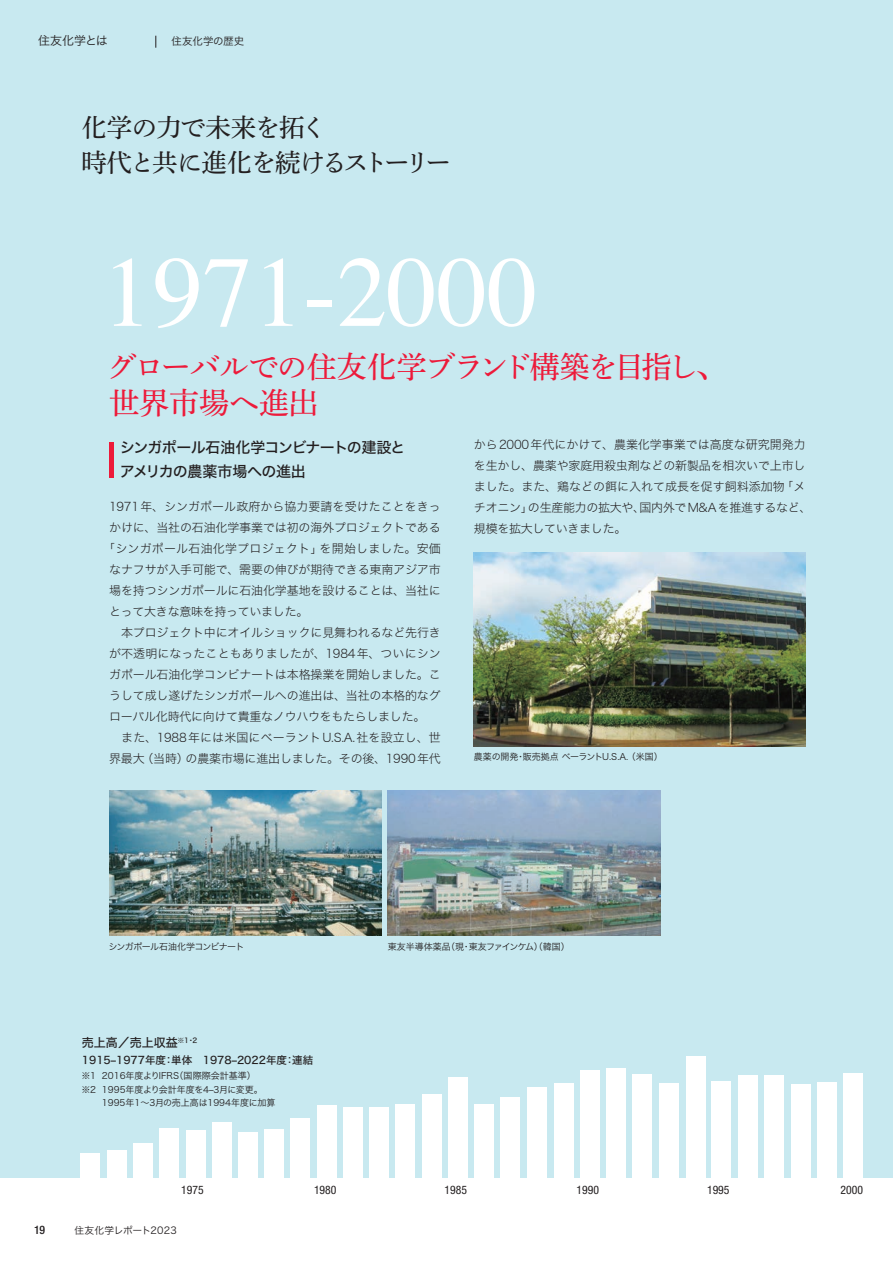
<style>
.page{position:relative;width:893px;height:1263px;background:#fff}
.page>*{position:absolute;margin:0;border:0;box-sizing:border-box;transform-origin:0 0}
.t1{font:100.65px "Times";color:#fff}
.t2{font:30px/36px "Shuei Min Pr 6 N M";letter-spacing:-.035em;color:#ed1a3a}
.t3{font:25.5px/34.5px "Shuei Min Pr 6 N M";letter-spacing:-.055em;color:#231f20}
.t4{font:15px/24px "Hira Kaku Std N W5";letter-spacing:-.045em;color:#231f20}
.t5{font:12px/21px "Hira Kaku Std N W2";letter-spacing:-.015em;color:#231f20}
.t6{font:12px "Hira Kaku Std N W2";letter-spacing:.005em;color:#231f20}
.t7{font:12px "Hira Kaku Std N W2";letter-spacing:.01em;color:#231f20}
.t8{font:12px "Hira Kaku Std N W2";letter-spacing:.015em;color:#231f20}
.t9{font:12px "Hira Kaku Std N W5";color:#231f20}
.t10{font:12px "Hira Kaku Std N W3";color:#231f20}
.t11{font:condensed 11.7px "Helvetica Neue LT Std";color:#231f20}
.t12{font:500 condensed 11.7px "Helvetica Neue LT Std";color:#231f20}
.t13{font:10.5px "Hira Kaku Std N W5";color:#231f20}
.t14{font:10.5px "Hira Kaku Std N W3";color:#231f20}
.t15{font:9.75px "Hira Kaku Std N W3";letter-spacing:.025em;color:#231f20}
.t16{font:9px "Hira Kaku Std N W3";color:#231f20}
.t17{font:9px "Hira Kaku Std N W3";letter-spacing:-.03em;color:#231f20}
.t18{font:9px "Hira Kaku Std N W3";letter-spacing:-.065em;color:#231f20}
</style>
<div class="page">
<div style="left:0;top:0;width:893px;height:1178px;background:#c8e9f0"></div>
<hr style="left:109px;top:442px;width:4px;height:36px;background:#ed1a3a">
<div style="left:80px;top:1153px;width:19px;height:25px;background:#fff"></div>
<div style="left:107px;top:1151px;width:19px;height:27px;background:#fff"></div>
<div style="left:134px;top:1144px;width:19px;height:34px;background:#fff"></div>
<div style="left:159px;top:1129px;width:20px;height:49px;background:#fff"></div>
<div style="left:186px;top:1130px;width:20px;height:48px;background:#fff"></div>
<div style="left:212px;top:1122px;width:19px;height:56px;background:#fff"></div>
<div style="left:238px;top:1132px;width:20px;height:46px;background:#fff"></div>
<div style="left:264px;top:1129px;width:20px;height:49px;background:#fff"></div>
<div style="left:291px;top:1118px;width:19px;height:60px;background:#fff"></div>
<div style="left:317px;top:1105px;width:20px;height:73px;background:#fff"></div>
<div style="left:343px;top:1108px;width:20px;height:70px;background:#fff"></div>
<div style="left:369px;top:1108px;width:19px;height:70px;background:#fff"></div>
<div style="left:396px;top:1105px;width:19px;height:73px;background:#fff"></div>
<div style="left:423px;top:1094px;width:19px;height:84px;background:#fff"></div>
<div style="left:448px;top:1078px;width:20px;height:100px;background:#fff"></div>
<div style="left:474px;top:1104px;width:20px;height:74px;background:#fff"></div>
<div style="left:501px;top:1097px;width:19px;height:81px;background:#fff"></div>
<div style="left:527px;top:1088px;width:19px;height:90px;background:#fff"></div>
<div style="left:606px;top:1069px;width:20px;height:109px;background:#fff"></div>
<div style="left:554px;top:1083px;width:20px;height:95px;background:#fff"></div>
<div style="left:580px;top:1070px;width:20px;height:108px;background:#fff"></div>
<div style="left:686px;top:1056px;width:19px;height:122px;background:#fff"></div>
<div style="left:632px;top:1075px;width:20px;height:103px;background:#fff"></div>
<div style="left:659px;top:1084px;width:20px;height:94px;background:#fff"></div>
<div style="left:738px;top:1076px;width:19px;height:102px;background:#fff"></div>
<div style="left:764px;top:1075px;width:19px;height:103px;background:#fff"></div>
<div style="left:712px;top:1082px;width:19px;height:96px;background:#fff"></div>
<div style="left:791px;top:1084px;width:19px;height:94px;background:#fff"></div>
<div style="left:817px;top:1082px;width:20px;height:96px;background:#fff"></div>
<div style="left:843px;top:1073px;width:19px;height:105px;background:#fff"></div>
<img style="left:109px;top:791px;width:273px;height:145px">
<img style="left:388px;top:791px;width:272px;height:145px">
<img style="left:474px;top:553px;width:332px;height:194px">
<svg style="left:156px;top:36px;width:1px;height:12px"></svg>
<p class="t10" style="left:38px;top:32px;width:71px">住友化学とは</p>
<p class="t14" style="left:172px;top:33px;width:74px">住友化学の歴史</p>
<h3 class="t3" style="left:81px;top:107px;width:371px">化学の力で未来を拓く<br>時代と共に進化を続けるストーリー</h3>
<h1 class="t1" style="left:102px;top:198px;width:438px">1971-2000</h1>
<h2 class="t2" style="left:107px;top:344px;width:621px">グローバルでの住友化学ブランド構築を目指し、世界市場へ進出</h2>
<p class="t4" style="left:120px;top:436px;width:287px">シンガポール石油化学コンビナートの建設とアメリカの農薬市場への進出</p>
<p class="t6" style="left:109px;top:498px;width:333px">1971年、シンガポール政府から協力要請を受けたことをきっ</p>
<p class="t5" style="left:109px;top:517px;width:333px">かけに、当社の石油化学事業では初の海外プロジェクトである</p>
<p class="t8" style="left:103px;top:540px;width:339px">「シンガポール石油化学プロジェクト」を開始しました。安価</p>
<p class="t5" style="left:109px;top:559px;width:333px">なナフサが入手可能で、需要の伸びが期待できる東南アジア市</p>
<p class="t5" style="left:109px;top:580px;width:333px">場を持つシンガポールに石油化学基地を設けることは、当社に</p>
<p class="t5" style="left:109px;top:601px;width:201px">とって大きな意味を持っていました。</p>
<p class="t5" style="left:109px;top:622px;width:333px">　本プロジェクト中にオイルショックに見舞われるなど先行き</p>
<p class="t6" style="left:109px;top:645px;width:333px">が不透明になったこともありましたが、1984年、ついにシン</p>
<p class="t5" style="left:109px;top:664px;width:333px">ガポール石油化学コンビナートは本格操業を開始しました。こ</p>
<p class="t5" style="left:109px;top:685px;width:333px">うして成し遂げたシンガポールへの進出は、当社の本格的なグ</p>
<p class="t5" style="left:109px;top:706px;width:318px">ローバル化時代に向けて貴重なノウハウをもたらしました。</p>
<p class="t7" style="left:109px;top:729px;width:333px">　また、1988年には米国にベーラントU.S.A.社を設立し、世</p>
<p class="t5" style="left:109px;top:748px;width:333px">界最大（当時）の農薬市場に進出しました。その後、1990年代</p>
<p class="t5" style="left:474px;top:433px;width:339px">から2000年代にかけて、農業化学事業では高度な研究開発力を生かし、農薬や家庭用殺虫剤などの新製品を相次いで上市しました。また、鶏などの餌に入れて成長を促す飼料添加物「メチオニン」の生産能力の拡大や、国内外でM&amp;Aを推進するなど、規模を拡大していきました。</p>
<p class="t17" style="left:474px;top:750px;width:190px">農薬の開発・販売拠点 ベーラントU.S.A. （米国）</p>
<p class="t18" style="left:109px;top:939px;width:137px">シンガポール石油化学コンビナート</p>
<p class="t16" style="left:388px;top:939px;width:184px">東友半導体薬品（現・東友ファインケム）（韓国）</p>
<p class="t9" style="left:82px;top:1033px;width:141px">売上高／売上収益<sup>※1・2</sup>　　</p>
<p class="t13" style="left:82px;top:1052px;width:233px">1915–1977年度：単体　1978–2022年度：連結</p>
<p class="t16" style="left:81px;top:1069px;width:176px">※1 2016年度よりIFRS（国際際会計基準）</p>
<p class="t16" style="left:81px;top:1082px;width:187px">※2 1995年度より会計年度を4–3月に変更。　</p>
<p class="t16" style="left:102px;top:1096px;width:175px">1995年1～3月の売上高は1994年度に加算</p>
<p class="t11" style="left:181px;top:1183px;width:24px">1975</p>
<p class="t11" style="left:314px;top:1183px;width:24px">1980</p>
<p class="t11" style="left:445px;top:1183px;width:24px">1985</p>
<p class="t11" style="left:577px;top:1183px;width:24px">1990</p>
<p class="t11" style="left:707px;top:1183px;width:24px">1995</p>
<p class="t11" style="left:841px;top:1183px;width:24px">2000</p>
<p class="t12" style="left:34px;top:1222px;width:12px">19</p>
<p class="t15" style="left:75px;top:1222px;width:104px">住友化学レポート2023</p>
</div>
